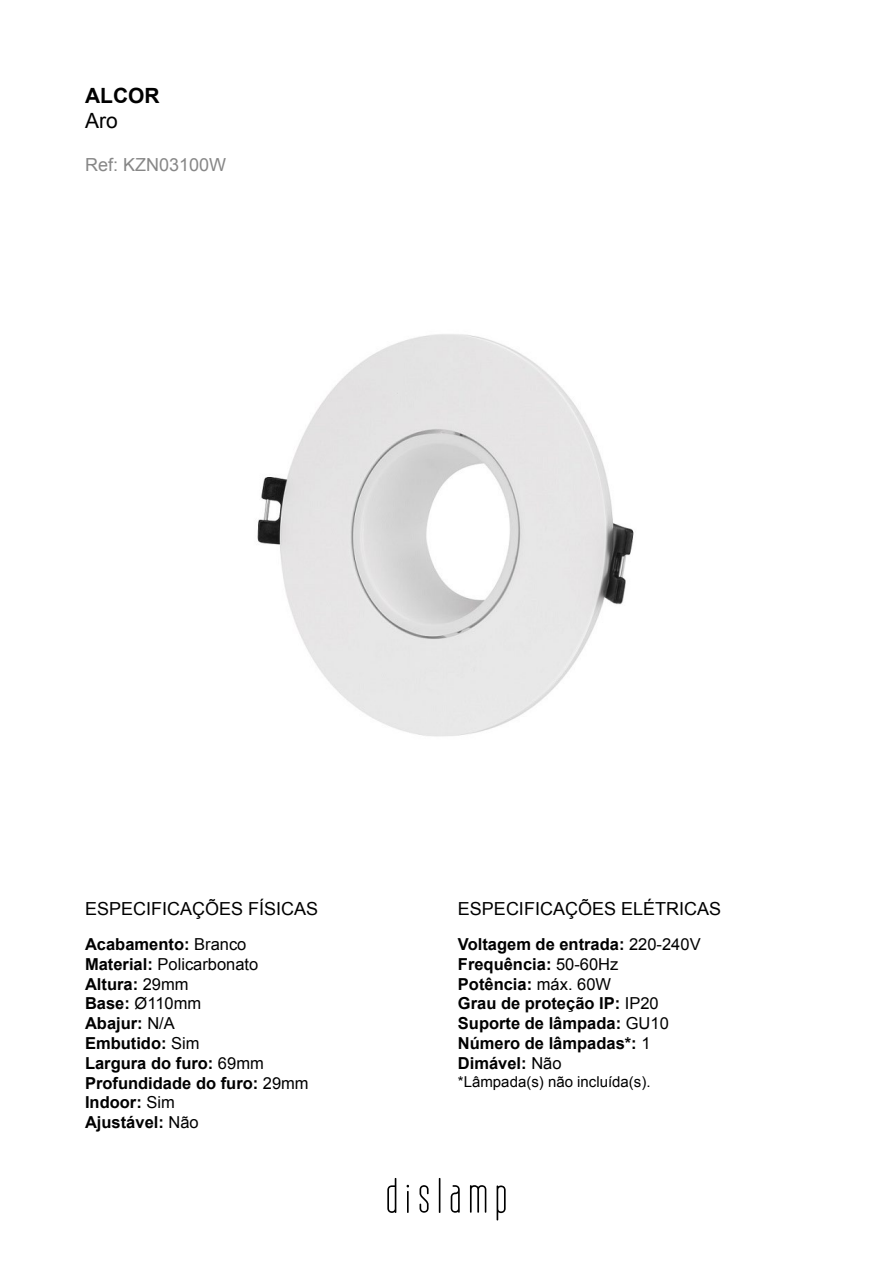
<style>
.page{position:relative;width:893px;height:1263px;background:#fff}
.page>*{position:absolute;margin:0;border:0;box-sizing:border-box;transform-origin:0 0}
.t1{font:700 21px "Arial";color:#000}
.t2{font:21px "Arial";color:#000}
.t3{font:18px "Arial";color:#000}
.t4{font:18px "Arial";color:#878787}
.t5{font:700 16.5px/19.8px "Arial";color:#000}
.t6{font:15px "Arial";color:#000}
.s1{font-weight:400}
</style>
<div class="page">
<svg style="left:387px;top:1178px;width:9px;height:35px"></svg>
<hr style="left:407px;top:1191px;width:2px;height:22px;background:#000">
<svg style="left:420px;top:1185px;width:9px;height:28px"></svg>
<hr style="left:439px;top:1178px;width:1px;height:35px;background:#000">
<svg style="left:451px;top:1185px;width:9px;height:28px"></svg>
<svg style="left:470px;top:1185px;width:16px;height:28px"></svg>
<svg style="left:497px;top:1185px;width:9px;height:35px"></svg>
<img style="left:257px;top:334px;width:377px;height:403px">
<p class="t1" style="left:85px;top:82px;width:76px">ALCOR</p>
<p class="t2" style="left:85px;top:107px;width:34px">Aro</p>
<p class="t4" style="left:85px;top:153px;width:143px">Ref: KZN03100W</p>
<p class="t3" style="left:85px;top:896px;width:235px">ESPECIFICAÇÕES FÍSICAS</p>
<p class="t3" style="left:458px;top:896px;width:265px">ESPECIFICAÇÕES ELÉTRICAS</p>
<p class="t5" style="left:85px;top:935px;width:225px">Acabamento: <span class="s1">Branco<br></span>Material: <span class="s1">Policarbonato<br></span>Altura: <span class="s1">29mm<br></span>Base: <span class="s1">Ø110mm<br></span>Abajur: <span class="s1">N/A<br></span>Embutido: <span class="s1">Sim<br></span>Largura do furo: <span class="s1">69mm<br></span>Profundidade do furo: <span class="s1">29mm<br></span>Indoor: <span class="s1">Sim<br></span>Ajustável: <span class="s1">Não</span></p>
<p class="t5" style="left:458px;top:935px;width:244px">Voltagem de entrada: <span class="s1">220-240V<br></span>Frequência: <span class="s1">50-60Hz<br></span>Potência: <span class="s1">máx. 60W<br></span>Grau de proteção IP: <span class="s1">IP20<br></span>Suporte de lâmpada: <span class="s1">GU10<br></span>Número de lâmpadas*: <span class="s1">1<br></span>Dimável: <span class="s1">Não</span></p>
<p class="t6" style="left:458px;top:1072px;width:194px">*Lâmpada(s) não incluída(s).</p>
</div>
